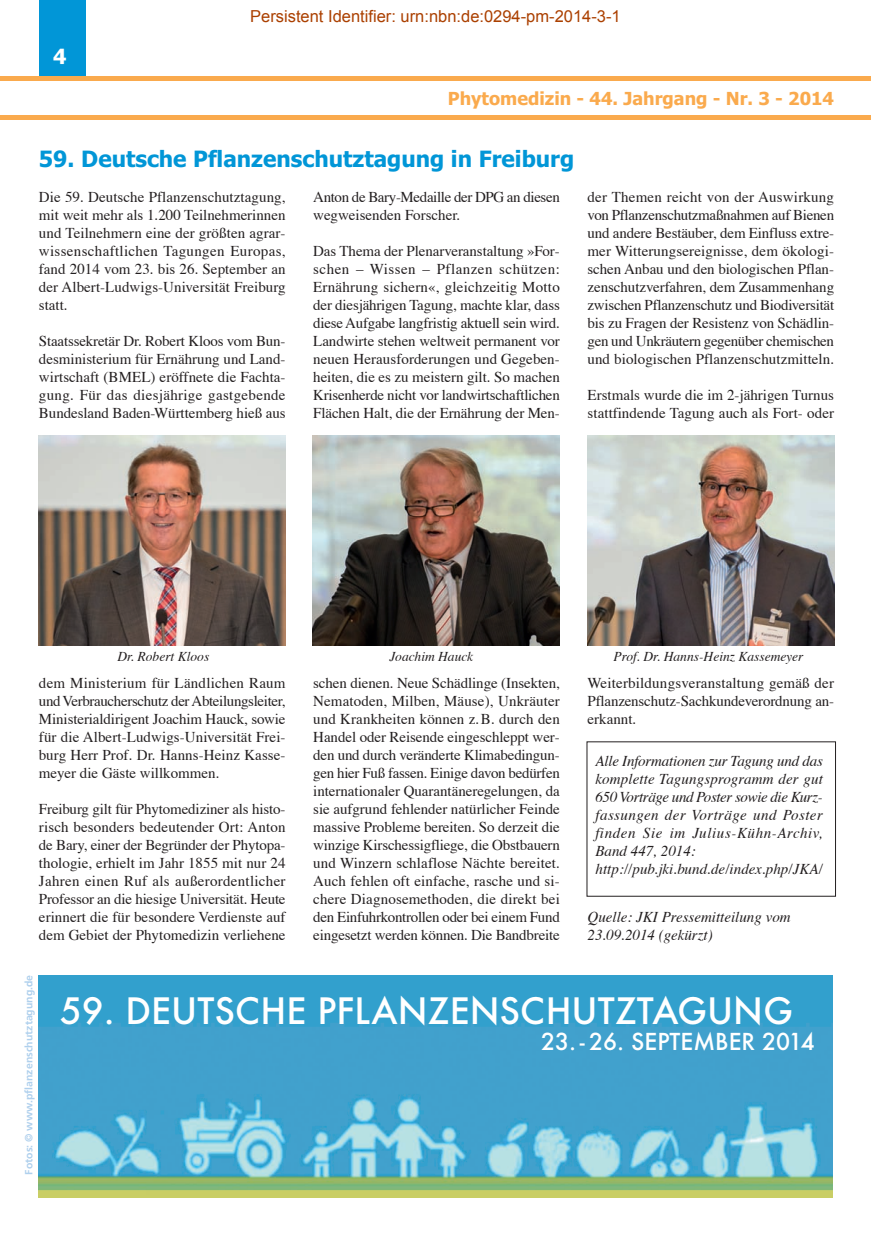
<style>
.page{position:relative;width:871px;height:1242px;background:#fff}
.page>*{position:absolute;margin:0;border:0;box-sizing:border-box;transform-origin:0 0}
.t1{font:500 35.4px "Futura";color:#fff}
.t2{font:500 22.8px "Futura";color:#fff}
.t3{font:700 22.5px "Tahoma";color:#0196d7}
.t4{font:700 21px "Tahoma";color:#fff}
.t5{font:700 18px "Tahoma";color:#faaa4d}
.t6{font:16.5px "Arial";color:#ab4000}
.t7{font:15px/18px "Times";color:#231f20;text-align:justify}
.t8{font:italic 15px/18px "Times";color:#231f20}
.t9{font:15px/18px "Times";letter-spacing:-.025em;color:#231f20}
.t10{font:italic 13.5px "Times";color:#231f20}
.t11{font:700 10.5px "Frutiger";color:#afd0ed}
</style>
<div class="page">
<div style="left:39px;top:0;width:46px;height:80px;background:#0196d7"></div>
<hr style="left:0;top:116px;width:871px;height:4px;background:#faaa4d">
<div style="left:0;top:76px;width:871px;height:5px;background:#faaa4d"></div>
<img style="left:39px;top:436px;width:247px;height:210px">
<img style="left:313px;top:435px;width:247px;height:211px">
<img style="left:587px;top:435px;width:247px;height:211px">
<img style="left:39px;top:975px;width:794px;height:222px">
<h3 class="t4" style="left:53px;top:48px;width:15px">4</h3>
<p class="t6" style="left:250px;top:5px;width:372px">Persistent Identifier: urn:nbn:de:0294-pm-2014-3-1</p>
<p class="t5" style="left:448px;top:91px;width:388px">Phytomedizin - 44. Jahrgang - Nr. 3 - 2014</p>
<h3 class="t3" style="left:39px;top:150px;width:537px">59. Deutsche Pflanzenschutztagung in Freiburg</h3>
<p class="t7" style="left:39px;top:189px;width:248px">Die 59. Deutsche Pflanzenschutztagung, mit weit mehr als 1.200 Teilnehmerinnen und Teilnehmern eine der größten agrar&shy;wissenschaftlichen Tagungen Europas, fand 2014 vom 23. bis 26. September an der Albert-Ludwigs-Universität Freiburg statt.</p>
<p class="t7" style="left:39px;top:333px;width:248px">Staatssekretär Dr. Robert Kloos vom Bun&shy;desministerium für Ernährung und Land&shy;wirtschaft (BMEL) eröffnete die Fachta&shy;gung. Für das diesjährige gastgebende Bundesland Baden-Württemberg hieß aus</p>
<p class="t9" style="left:313px;top:189px;width:248px">Anton de Bary-Medaille der DPG an diesen wegweisenden Forscher.</p>
<p class="t7" style="left:313px;top:243px;width:248px">Das Thema der Plenarveranstaltung »For&shy;schen – Wissen – Pflanzen schützen:<br>Ernährung sichern«, gleichzeitig Motto der diesjährigen Tagung, machte klar, dass diese Aufgabe langfristig aktuell sein wird.<br>Landwirte stehen weltweit permanent vor neuen Herausforderungen und Gegeben&shy;heiten, die es zu meistern gilt. So machen Krisenherde nicht vor landwirtschaftlichen Flächen Halt, die der Ernährung der Men-</p>
<p class="t7" style="left:587px;top:189px;width:248px">der Themen reicht von der Auswirkung von Pflanzenschutzmaßnahmen auf Bienen und andere Bestäuber, dem Einfluss extre&shy;mer Witterungsereignisse, dem ökologi&shy;schen Anbau und den biologischen Pflan&shy;zenschutzverfahren, dem Zusammenhang zwischen Pflanzenschutz und Biodiversität bis zu Fragen der Resistenz von Schädlin&shy;gen und Unkräutern gegenüber chemischen und biologischen Pflanzenschutzmitteln.</p>
<p class="t7" style="left:587px;top:387px;width:248px">Erstmals wurde die im 2-jährigen Turnus stattfindende Tagung auch als Fort- oder</p>
<p class="t10" style="left:117px;top:650px;width:93px">Dr. Robert Kloos</p>
<p class="t10" style="left:390px;top:650px;width:85px">Joachim Hauck</p>
<p class="t10" style="left:614px;top:650px;width:191px">Prof. Dr. Hanns-Heinz Kassemeyer</p>
<p class="t7" style="left:39px;top:675px;width:248px">dem Ministerium für Ländlichen Raum und Verbraucherschutz der Abteilungsleiter, Ministerialdirigent Joachim Hauck, sowie für die Albert-Ludwigs-Universität Frei&shy;burg Herr Prof. Dr. Hanns-Heinz Kasse&shy;meyer die Gäste willkommen.</p>
<p class="t7" style="left:39px;top:801px;width:248px">Freiburg gilt für Phytomediziner als histo&shy;risch besonders bedeutender Ort: Anton de Bary, einer der Begründer der Phytopa&shy;thologie, erhielt im Jahr 1855 mit nur 24<br>Jahren einen Ruf als außerordentlicher Professor an die hiesige Universität. Heute erinnert die für besondere Verdienste auf dem Gebiet der Phytomedizin verliehene</p>
<p class="t7" style="left:313px;top:675px;width:248px">schen dienen. Neue Schädlinge (Insekten, Nematoden, Milben, Mäuse), Unkräuter und Krankheiten können z.B. durch den Handel oder Reisende eingeschleppt wer&shy;den und durch veränderte Klimabedingun&shy;gen hier Fuß fassen. Einige davon bedürfen internationaler Quarantäneregelungen, da sie aufgrund fehlender natürlicher Feinde massive Probleme bereiten. So derzeit die winzige Kirschessigfliege, die Obstbauern und Winzern schlaflose Nächte bereitet.<br>Auch fehlen oft einfache, rasche und si&shy;chere Diagnosemethoden, die direkt bei den Einfuhrkontrollen oder bei einem Fund eingesetzt werden können. Die Bandbreite</p>
<p class="t7" style="left:587px;top:675px;width:248px">Weiterbildungsveranstaltung gemäß der Pflanzenschutz-Sachkundeverordnung an&shy;erkannt.</p>
<p class="t8" style="left:595px;top:753px;width:229px">Alle Informationen zur Tagung und das komplette Tagungsprogramm der gut 650 Vorträge und Poster sowie die Kurz&shy;fassungen der Vorträge und Poster finden Sie im Julius-Kühn-Archiv, Band 447, 2014: http://pub.jki.bund.de/index.php/JKA/</p>
<p class="t8" style="left:587px;top:909px;width:205px">Quelle: JKI Pressemitteilung vom<br>23.09.2014 (gekürzt)</p>
<p class="t11" style="left:25px;top:1174px;width:201px;rotate:-90deg">Fotos: © www.pflanzenschutztagung.de</p>
<h1 class="t1" style="left:60px;top:994px;width:735px">59. DEUTSCHE PFLANZENSCHUTZTAGUNG</h1>
<h2 class="t2" style="left:541px;top:1031px;width:275px">23.- 26. SEPTEMBER 2014</h2>
</div>
